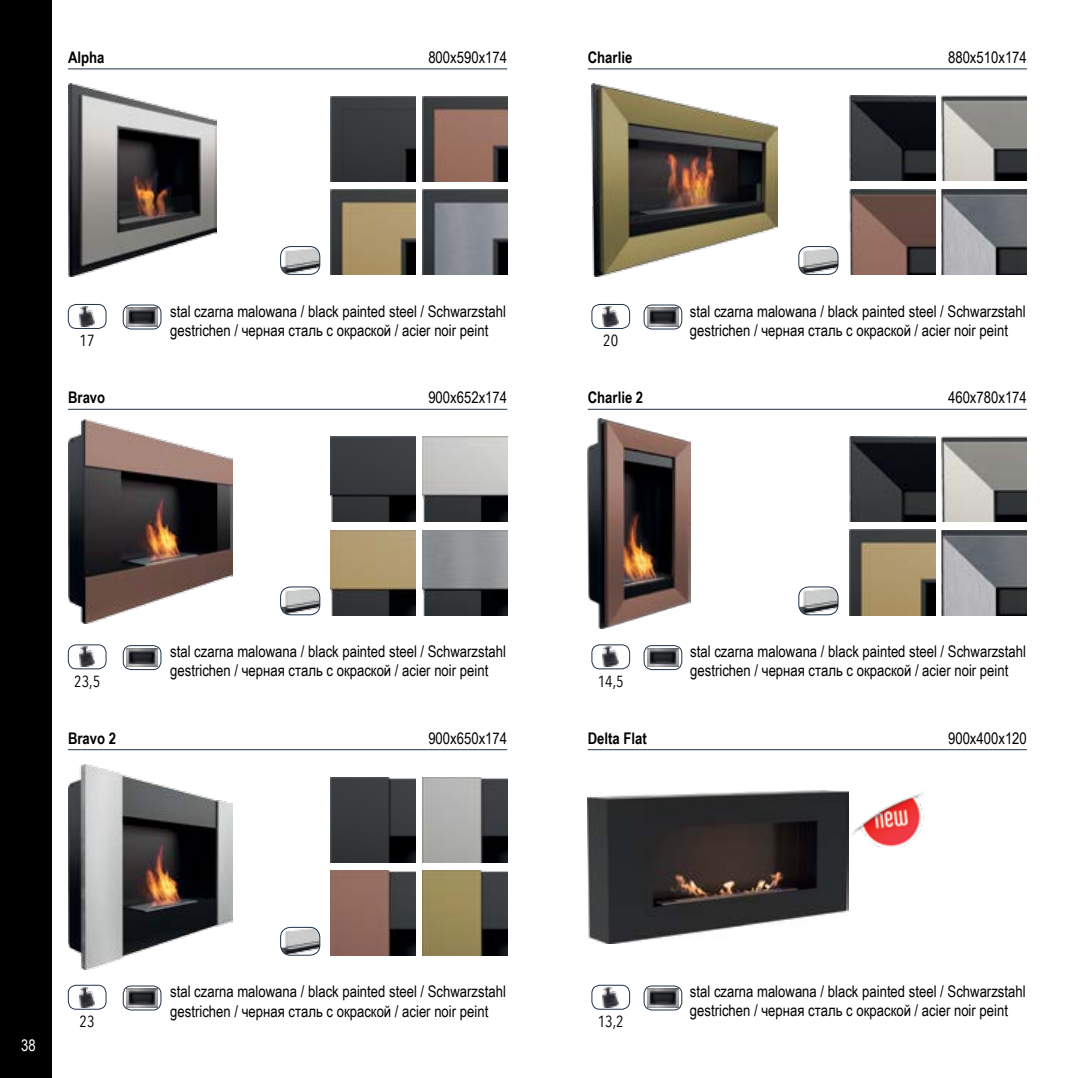
<style>
.page{position:relative;width:1078px;height:1078px;background:#fff}
.page>*{position:absolute;margin:0;border:0;box-sizing:border-box;transform-origin:0 0}
.t1{font:16px/19.2px "Arial Narrow";color:#000}
.t2{font:700 16px "Arial Narrow";color:#000}
.t3{font:16px "Avenir Next Condensed";color:#000}
.t4{font:16px "Arial Narrow";color:#fff}
</style>
<div class="page">
<div style="left:0;top:0;width:51px;height:1077px;background:#000"></div>
<hr style="left:68px;top:68px;width:439px;height:1px;background:#1f3249">
<img style="left:68px;top:84px;width:148px;height:193px">
<img style="left:330px;top:189px;width:85px;height:85px">
<img style="left:422px;top:189px;width:85px;height:85px">
<img style="left:330px;top:96px;width:85px;height:85px">
<img style="left:422px;top:96px;width:85px;height:85px">
<img style="left:280px;top:246px;width:40px;height:27px">
<div style="left:280px;top:246px;width:40px;height:28px;border:1px solid #1f3249;border-radius:10px"></div>
<img style="left:79px;top:306px;width:15px;height:20px">
<div style="left:68px;top:304px;width:38px;height:24px;border:1px solid #1f3249;border-radius:8px"></div>
<img style="left:126px;top:308px;width:32px;height:18px">
<div style="left:123px;top:305px;width:38px;height:24px;border:1px solid #1f3249;border-radius:8px"></div>
<img style="left:330px;top:436px;width:85px;height:85px">
<img style="left:422px;top:436px;width:85px;height:85px">
<img style="left:330px;top:530px;width:85px;height:85px">
<img style="left:422px;top:530px;width:85px;height:85px">
<hr style="left:68px;top:408px;width:439px;height:1px;background:#1f3249">
<img style="left:280px;top:587px;width:40px;height:26px">
<div style="left:280px;top:586px;width:40px;height:29px;border:1px solid #1f3249;border-radius:10px"></div>
<img style="left:79px;top:646px;width:15px;height:20px">
<div style="left:68px;top:644px;width:38px;height:25px;border:1px solid #1f3249;border-radius:8px"></div>
<img style="left:126px;top:648px;width:32px;height:18px">
<div style="left:123px;top:645px;width:38px;height:24px;border:1px solid #1f3249;border-radius:8px"></div>
<img style="left:68px;top:419px;width:165px;height:205px">
<img style="left:422px;top:870px;width:85px;height:85px">
<img style="left:330px;top:870px;width:85px;height:85px">
<img style="left:330px;top:777px;width:85px;height:85px">
<img style="left:422px;top:777px;width:85px;height:85px">
<hr style="left:68px;top:749px;width:439px;height:1px;background:#1f3249">
<img style="left:280px;top:928px;width:40px;height:26px">
<div style="left:280px;top:926px;width:40px;height:29px;border:1px solid #1f3249;border-radius:10px"></div>
<img style="left:79px;top:987px;width:15px;height:20px">
<div style="left:68px;top:984px;width:38px;height:25px;border:1px solid #1f3249;border-radius:8px"></div>
<img style="left:126px;top:988px;width:32px;height:18px">
<div style="left:123px;top:985px;width:38px;height:24px;border:1px solid #1f3249;border-radius:8px"></div>
<img style="left:68px;top:764px;width:165px;height:204px">
<img style="left:941px;top:95px;width:85px;height:85px">
<img style="left:849px;top:95px;width:85px;height:85px">
<img style="left:849px;top:189px;width:85px;height:85px">
<img style="left:941px;top:189px;width:85px;height:85px">
<hr style="left:587px;top:68px;width:439px;height:1px;background:#1f3249">
<img style="left:798px;top:246px;width:39px;height:27px">
<div style="left:798px;top:246px;width:40px;height:28px;border:1px solid #1f3249;border-radius:10px"></div>
<img style="left:602px;top:306px;width:16px;height:20px">
<div style="left:591px;top:304px;width:38px;height:24px;border:1px solid #1f3249;border-radius:8px"></div>
<img style="left:647px;top:308px;width:31px;height:18px">
<div style="left:643px;top:305px;width:39px;height:24px;border:1px solid #1f3249;border-radius:8px"></div>
<img style="left:591px;top:84px;width:186px;height:193px">
<img style="left:941px;top:436px;width:85px;height:85px">
<img style="left:849px;top:436px;width:85px;height:85px">
<img style="left:941px;top:530px;width:85px;height:85px">
<hr style="left:587px;top:408px;width:439px;height:1px;background:#1f3249">
<img style="left:849px;top:530px;width:85px;height:85px">
<img style="left:798px;top:587px;width:39px;height:26px">
<div style="left:798px;top:586px;width:40px;height:29px;border:1px solid #1f3249;border-radius:10px"></div>
<img style="left:602px;top:646px;width:16px;height:20px">
<div style="left:591px;top:644px;width:38px;height:25px;border:1px solid #1f3249;border-radius:8px"></div>
<img style="left:647px;top:648px;width:31px;height:18px">
<div style="left:643px;top:645px;width:39px;height:24px;border:1px solid #1f3249;border-radius:8px"></div>
<img style="left:587px;top:418px;width:103px;height:210px">
<img style="left:847px;top:791px;width:77px;height:55px">
<hr style="left:587px;top:749px;width:439px;height:1px;background:#1f3249">
<img style="left:602px;top:987px;width:16px;height:20px">
<div style="left:591px;top:984px;width:38px;height:25px;border:1px solid #1f3249;border-radius:8px"></div>
<img style="left:647px;top:988px;width:31px;height:18px">
<div style="left:643px;top:985px;width:39px;height:24px;border:1px solid #1f3249;border-radius:8px"></div>
<img style="left:587px;top:790px;width:260px;height:153px">
<p class="t2" style="left:68px;top:45px;width:38px">Alpha</p>
<p class="t1" style="left:428px;top:47px;width:80px">800x590x174</p>
<p class="t2" style="left:587px;top:45px;width:46px">Charlie</p>
<p class="t1" style="left:947px;top:47px;width:80px">880x510x174</p>
<p class="t3" style="left:80px;top:331px;width:17px">17</p>
<p class="t1" style="left:170px;top:301px;width:337px">stal czarna malowana / black painted steel / Schwarzstahl gestrichen / черная сталь с окраской / acier noir peint</p>
<p class="t1" style="left:689px;top:301px;width:337px">stal czarna malowana / black painted steel / Schwarzstahl gestrichen / черная сталь с окраской / acier noir peint</p>
<p class="t3" style="left:603px;top:331px;width:17px">20</p>
<p class="t2" style="left:68px;top:385px;width:39px">Bravo</p>
<p class="t1" style="left:428px;top:387px;width:80px">900x652x174</p>
<p class="t2" style="left:587px;top:385px;width:57px">Charlie 2</p>
<p class="t1" style="left:947px;top:387px;width:80px">460x780x174</p>
<p class="t3" style="left:74px;top:671px;width:28px">23,5</p>
<p class="t1" style="left:170px;top:641px;width:337px">stal czarna malowana / black painted steel / Schwarzstahl gestrichen / черная сталь с окраской / acier noir peint</p>
<p class="t3" style="left:597px;top:671px;width:28px">14,5</p>
<p class="t1" style="left:690px;top:641px;width:337px">stal czarna malowana / black painted steel / Schwarzstahl gestrichen / черная сталь с окраской / acier noir peint</p>
<p class="t2" style="left:68px;top:725px;width:50px">Bravo 2</p>
<p class="t1" style="left:428px;top:727px;width:80px">900x650x174</p>
<p class="t2" style="left:587px;top:725px;width:61px">Delta Flat</p>
<p class="t1" style="left:947px;top:727px;width:80px">900x400x120</p>
<p class="t4" style="left:21px;top:1033px;width:16px">38</p>
<p class="t3" style="left:80px;top:1011px;width:17px">23</p>
<p class="t1" style="left:170px;top:981px;width:337px">stal czarna malowana / black painted steel / Schwarzstahl gestrichen / черная сталь с окраской / acier noir peint</p>
<p class="t1" style="left:689px;top:980px;width:337px">stal czarna malowana / black painted steel / Schwarzstahl gestrichen / черная сталь с окраской / acier noir peint</p>
<p class="t3" style="left:597px;top:1011px;width:28px">13,2</p>
</div>
